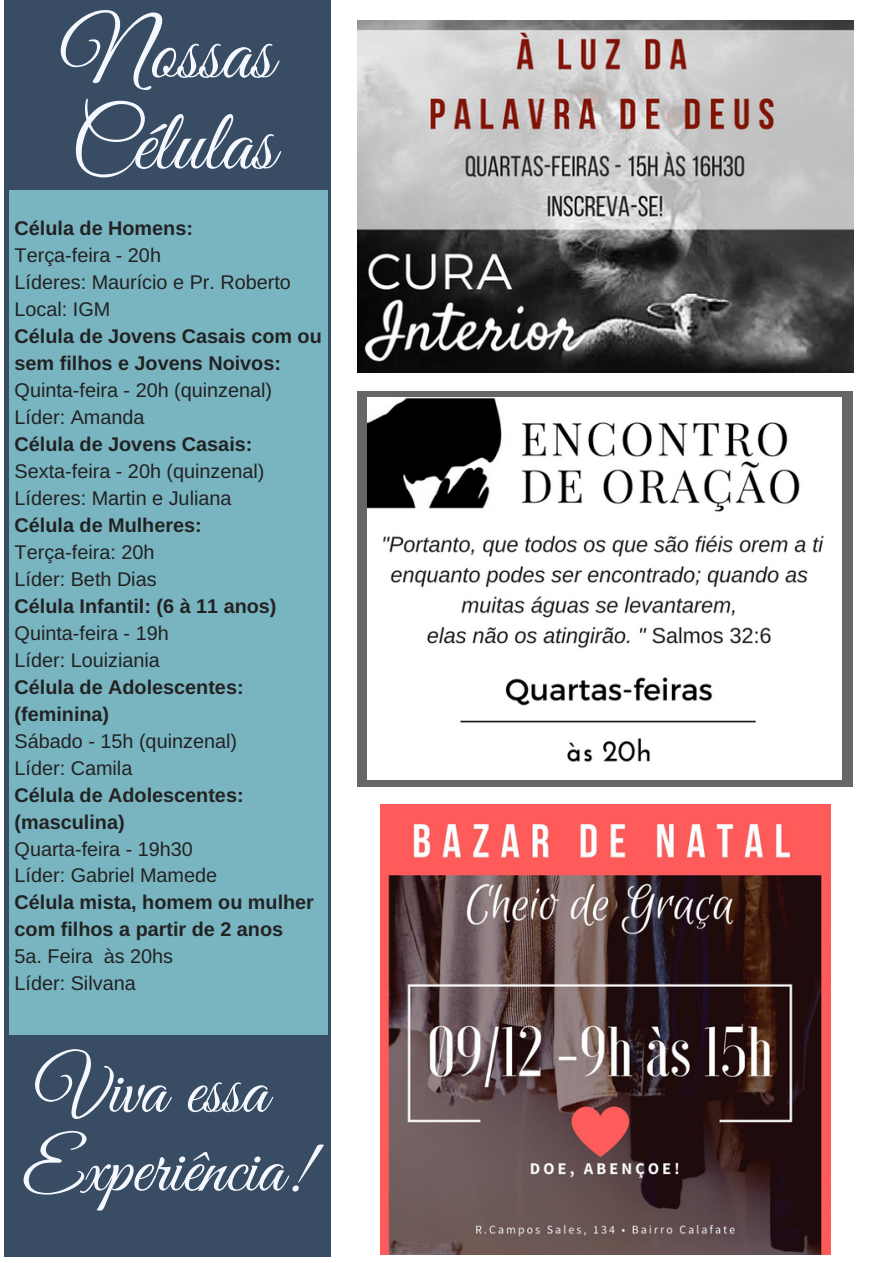
<style>
.page{position:relative;width:893px;height:1263px;background:#fff}
.page>*{position:absolute;margin:0;border:0;box-sizing:border-box;transform-origin:0 0}
.t1{font:87.15px "Great Vibes";color:#f5f9ff}
.t2{font:85.2px "Great Vibes";color:#f5f9ff}
.t3{font:74.1px/78.8px "Great Vibes";color:#f5f9ff}
.t4{font:19.8px/27px "Arimo";color:#222}
.t5{font:700 19.8px/27px "Arimo";color:#222}
</style>
<div class="page">
<div style="left:4px;top:0;width:326px;height:1257px;background:#384c63"></div>
<img style="left:357px;top:20px;width:496px;height:352px">
<div style="left:9px;top:190px;width:318px;height:844px;background:#79b4c1"></div>
<div style="left:356px;top:391px;width:496px;height:396px;background:#666"></div>
<img style="left:368px;top:398px;width:473px;height:381px">
<img style="left:380px;top:805px;width:450px;height:449px">
<h2 class="t2" style="left:61px;top:5px;width:214px">Nossas</h2>
<h1 class="t1" style="left:71px;top:94px;width:206px">Células</h1>
<p class="t5" style="left:15px;top:215px;width:180px">Célula de Homens:</p>
<p class="t4" style="left:15px;top:242px;width:278px">Terça-feira - 20h<br>Líderes: Maurício e Pr. Roberto<br>Local: IGM</p>
<p class="t5" style="left:15px;top:322px;width:309px">Célula de Jovens Casais com ou sem filhos e Jovens Noivos:</p>
<p class="t4" style="left:15px;top:376px;width:259px">Quinta-feira - 20h (quinzenal)<br>Líder: Amanda</p>
<p class="t5" style="left:15px;top:430px;width:239px">Célula de Jovens Casais:</p>
<p class="t4" style="left:15px;top:457px;width:251px">Sexta-feira - 20h (quinzenal)<br>Líderes: Martin e Juliana</p>
<p class="t5" style="left:15px;top:511px;width:189px">Célula de Mulheres:</p>
<p class="t4" style="left:15px;top:538px;width:143px">Terça-feira: 20h<br>Líder: Beth Dias</p>
<p class="t5" style="left:15px;top:592px;width:263px">Célula Infantil: (6 à 11 anos)</p>
<p class="t4" style="left:15px;top:619px;width:156px">Quinta-feira - 19h<br>Líder: Louiziania</p>
<p class="t5" style="left:15px;top:673px;width:230px">Célula de Adolescentes: (feminina)</p>
<p class="t4" style="left:15px;top:727px;width:224px">Sábado - 15h (quinzenal)<br>Líder: Camila</p>
<p class="t5" style="left:15px;top:781px;width:230px">Célula de Adolescentes: (masculina)</p>
<p class="t4" style="left:15px;top:835px;width:204px">Quarta-feira - 19h30<br>Líder: Gabriel Mamede</p>
<p class="t5" style="left:15px;top:889px;width:301px">Célula mista, homem ou mulher com filhos a partir de 2 anos</p>
<p class="t4" style="left:15px;top:943px;width:160px">5a. Feira às 20hs<br>Líder: Silvana</p>
<h3 class="t3" style="left:22px;top:1056px;width:289px">Viva essa<br>Experiência!</h3>
</div>
